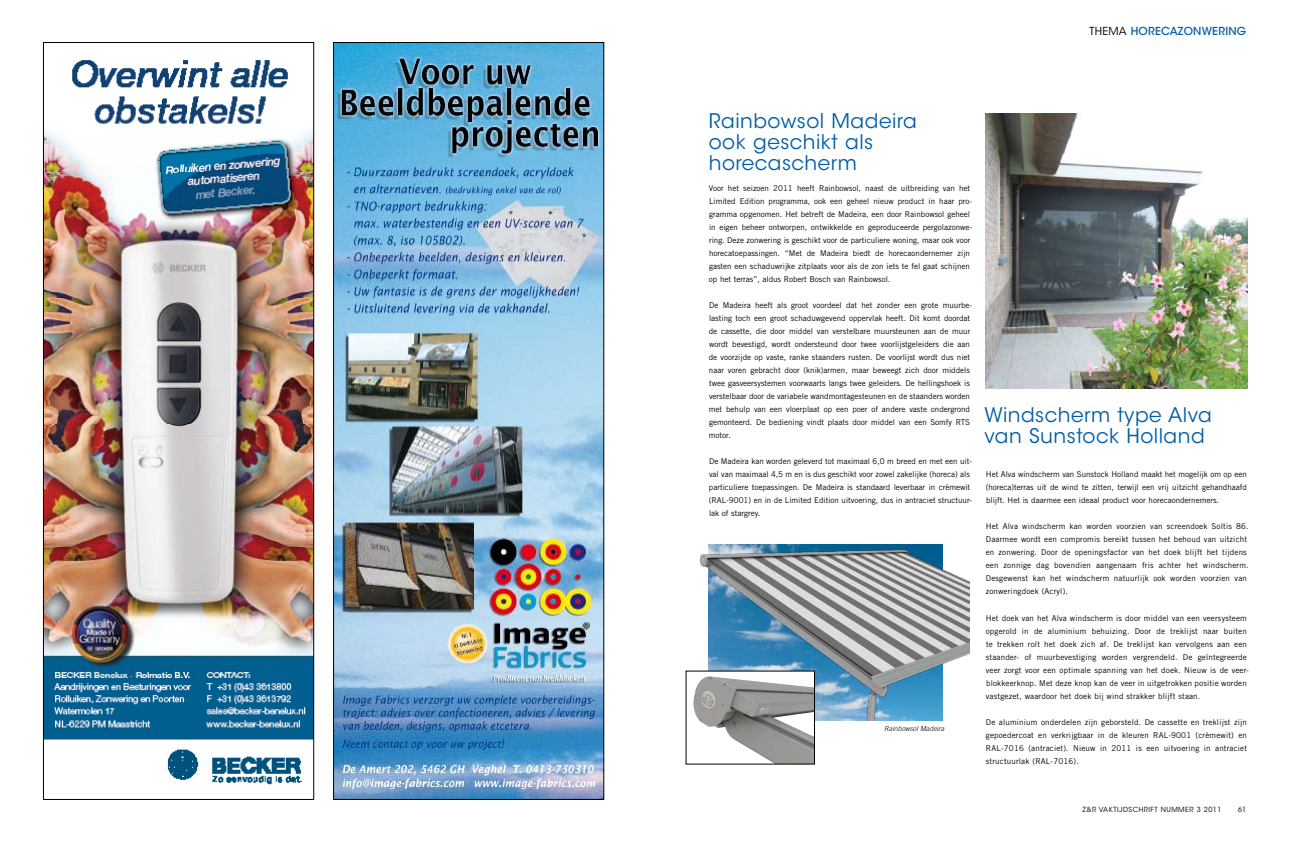
<style>
.page{position:relative;width:1304px;height:842px;background:#fff}
.page>*{position:absolute;margin:0;border:0;box-sizing:border-box;transform-origin:0 0}
.t1{font:20px/21px "ITC Avant Garde Std";letter-spacing:.025em;color:#005ea8}
.t2{font:500 11px "ITC Avant Garde Std";letter-spacing:.02em;color:#005ea8}
.t3{font:8px/13px "Trade Gothic LT Std";color:#000}
.t4{font:8px/13px "Trade Gothic LT Std";letter-spacing:.02em;color:#000}
.t5{font:7px "ITC Avant Garde Std";letter-spacing:.065em;color:#000}
.t6{font:italic 300 7px "Trade Gothic LT Std";color:#000}
.s1{font-weight:400;color:#000}
</style>
<div class="page">
<img style="left:45px;top:60px;width:267px;height:725px">
<img style="left:335px;top:44px;width:267px;height:754px">
<img style="left:708px;top:544px;width:235px;height:4px">
<img style="left:700px;top:548px;width:270px;height:172px">
<div style="left:686px;top:671px;width:128px;height:93px;background:#fff"></div>
<img style="left:693px;top:676px;width:120px;height:86px">
<img style="left:986px;top:113px;width:261px;height:276px">
<h2 class="t2" style="left:1089px;top:25px;width:158px"><span class="s1">thema</span> HORECAZONWERING</h2>
<h1 class="t1" style="left:709px;top:111px;width:209px">Rainbowsol Madeira ook geschikt als horecascherm</h1>
<p class="t3" style="left:709px;top:182px;width:265px">Voor het seizoen 2011 heeft Rainbowsol, naast de uitbreiding van het Limited Edition programma, ook een geheel nieuw product in haar pro&shy;gramma opgenomen. Het betreft de Madeira, een door Rainbowsol geheel in eigen beheer ontworpen, ontwikkelde en geproduceerde pergolazonwe&shy;ring. Deze zonwering is geschikt voor de particuliere woning, maar ook voor horecatoepassingen. “Met de Madeira biedt de horecaondernemer zijn gasten een schaduwrijke zitplaats voor als de zon iets te fel gaat schijnen op het terras”, aldus Robert Bosch van Rainbowsol.</p>
<p class="t3" style="left:709px;top:299px;width:265px">De Madeira heeft als groot voordeel dat het zonder een grote muurbe&shy;lasting toch een groot schaduwgevend oppervlak heeft. Dit komt doordat de cassette, die door middel van verstelbare muursteunen aan de muur wordt bevestigd, wordt ondersteund door twee voorlijstgeleiders die aan de voorzijde op vaste, ranke staanders rusten. De voorlijst wordt dus niet naar voren gebracht door (knik)armen, maar beweegt zich door middels twee gasveersystemen voorwaarts langs twee geleiders. De hellingshoek is verstelbaar door de variabele wandmontagesteunen en de staanders worden met behulp van een vloerplaat op een poer of andere vaste ondergrond gemonteerd. De bediening vindt plaats door middel van een Somfy RTS motor.</p>
<p class="t3" style="left:709px;top:455px;width:265px">De Madeira kan worden geleverd tot maximaal 6,0 m breed en met een uit&shy;val van maximaal 4,5 m en is dus geschikt voor zowel zakelijke (horeca) als particuliere toepassingen. De Madeira is standaard leverbaar in crèmewit (RAL-9001) en in de Limited Edition uitvoering, dus in antraciet structuur&shy;lak of stargrey.</p>
<p class="t6" style="left:884px;top:724px;width:62px">Rainbowsol Madeira</p>
<h1 class="t1" style="left:984px;top:405px;width:229px">Windscherm type Alva van Sunstock Holland</h1>
<p class="t3" style="left:986px;top:468px;width:263px;text-align:justify">Het Alva windscherm van Sunstock Holland maakt het mogelijk om op een (horeca)terras uit de wind te zitten, terwijl een vrij uitzicht gehandhaafd blijft. Het is daarmee een ideaal product voor horecaondernemers.</p>
<p class="t4" style="left:986px;top:520px;width:265px">Het Alva windscherm kan worden voorzien van screendoek Soltis 86.<br>Daarmee wordt een compromis bereikt tussen het behoud van uitzicht en zonwering. Door de openingsfactor van het doek blijft het tijdens een zonnige dag bovendien aangenaam fris achter het windscherm.<br>Desgewenst kan het windscherm natuurlijk ook worden voorzien van zonweringdoek (Acryl).</p>
<p class="t4" style="left:986px;top:611px;width:265px">Het doek van het Alva windscherm is door middel van een veersysteem opgerold in de aluminium behuizing. Door de treklijst naar buiten te trekken rolt het doek zich af. De treklijst kan vervolgens aan een staander- of muurbevestiging worden vergrendeld. De geïntegreerde veer zorgt voor een optimale spanning van het doek. Nieuw is de veer&shy;blokkeerknop. Met deze knop kan de veer in uitgetrokken positie worden vastgezet, waardoor het doek bij wind strakker blijft staan.</p>
<p class="t3" style="left:986px;top:715px;width:263px;text-align:justify">De aluminium onderdelen zijn geborsteld. De cassette en treklijst zijn gepoedercoat en verkrijgbaar in de kleuren RAL-9001 (crèmewit) en RAL-7016 (antraciet). Nieuw in 2011 is een uitvoering in antraciet structuurlak (RAL-7016).</p>
<p class="t5" style="left:1082px;top:805px;width:140px">Z&amp;R vaktijdschrift Nummer 3 2011</p>
<p class="t5" style="left:1238px;top:805px;width:10px">61</p>
</div>
